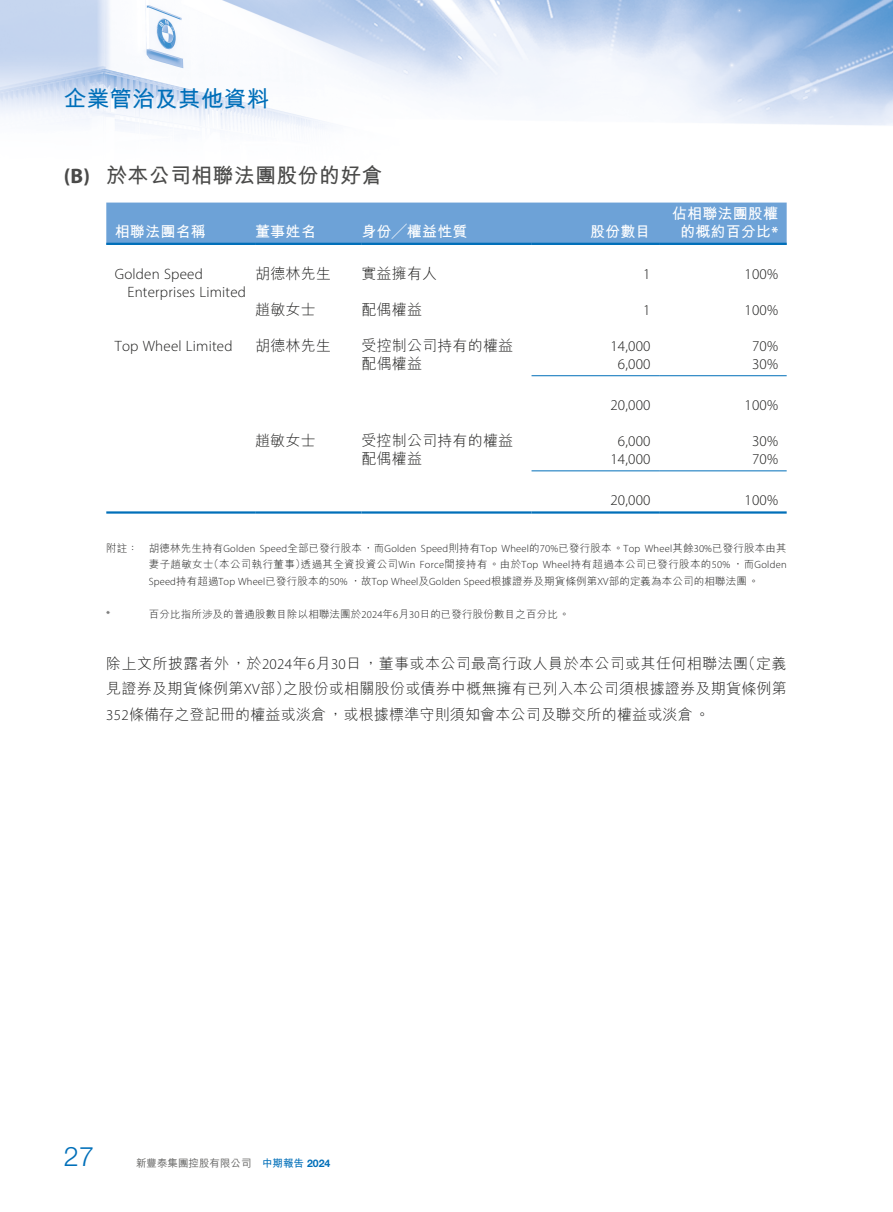
<style>
.page{position:relative;width:893px;height:1212px;background:#fff}
.page>*{position:absolute;margin:0;border:0;box-sizing:border-box;transform-origin:0 0}
.t1{font:300 27px "Helvetica Neue LT Pro";color:#006fb9}
.t2{font:700 22.5px "M Hei HK";letter-spacing:.015em;color:#006fb9}
.t3{font:700 21px "M Hei HK";letter-spacing:.01em;color:#4a4a49}
.t4{font:700 21px "Myriad Pro";color:#4a4a49}
.t5{font:300 15px/25.5px "M Hei HK";letter-spacing:.015em;color:#1c1c1b}
.t6{font:300 15px/18px "Myriad Pro";letter-spacing:.015em;color:#1c1c1b}
.t7{font:700 15px/18px "M Hei HK";letter-spacing:.01em;color:#fff;text-align:center}
.t8{font:300 10.5px "Myriad Pro";letter-spacing:.02em;color:#1c1c1b}
.t9{font:300 10.5px "M Hei HK";letter-spacing:.035em;color:#1c1c1b}
.t10{font:300 10.5px "M Hei HK";letter-spacing:.015em;color:#1c1c1b}
.t11{font:500 10.5px "M Hei HK";color:#636362}
.t12{font:700 10.5px "M Hei HK";color:#006fb9}
.s1{font-family:"Myriad Pro"}
.s2{font-family:"M Hei HK"}
.s3{font-family:"Helvetica Neue LT Pro"}
</style>
<div class="page">
<img style="left:0;top:0;width:893px;height:472px">
<div style="left:106px;top:203px;width:681px;height:40px;background:#6da2d7"></div>
<hr style="left:106px;top:243px;width:149px;height:2px;background:#006fb9">
<hr style="left:255px;top:243px;width:106px;height:2px;background:#006fb9">
<hr style="left:361px;top:243px;width:170px;height:2px;background:#006fb9">
<hr style="left:531px;top:243px;width:128px;height:2px;background:#006fb9">
<hr style="left:659px;top:243px;width:128px;height:2px;background:#006fb9">
<hr style="left:531px;top:375px;width:128px;height:1px;background:#006fb9">
<hr style="left:659px;top:375px;width:128px;height:1px;background:#006fb9">
<hr style="left:531px;top:470px;width:128px;height:1px;background:#006fb9">
<hr style="left:659px;top:470px;width:128px;height:1px;background:#006fb9">
<hr style="left:106px;top:511px;width:149px;height:3px;background:#006fb9">
<hr style="left:255px;top:511px;width:106px;height:3px;background:#006fb9">
<hr style="left:361px;top:511px;width:170px;height:3px;background:#006fb9">
<hr style="left:531px;top:511px;width:128px;height:3px;background:#006fb9">
<hr style="left:659px;top:511px;width:128px;height:3px;background:#006fb9">
<h2 class="t2" style="left:64px;top:83px;width:207px">企業管治及其他資料</h2>
<h3 class="t4" style="left:64px;top:162px;width:28px">B( )</h3>
<h3 class="t3" style="left:106px;top:160px;width:278px">於本公司相聯法團股份的好倉</h3>
<p class="t7" style="left:115px;top:221px;width:92px">相聯法團名稱</p>
<p class="t7" style="left:255px;top:221px;width:62px">董事姓名</p>
<p class="t7" style="left:361px;top:221px;width:108px">身份╱權益性質</p>
<p class="t7" style="left:590px;top:221px;width:62px">股份數目</p>
<p class="t7" style="left:672px;top:203px;width:108px">佔相聯法團股權的概約百分比<span class="s1">*</span></p>
<p class="t5" style="left:361px;top:260px;width:77px">實益擁有人</p>
<p class="t5" style="left:255px;top:260px;width:77px">胡德林先生</p>
<p class="t6" style="left:128px;top:265px;width:120px;text-indent:-13px">Golden Speed<br>Enterprises Limited</p>
<p class="t6" style="left:745px;top:265px;width:35px">100%</p>
<p class="t6" style="left:643px;top:265px;width:9px">1</p>
<p class="t6" style="left:115px;top:337px;width:119px">Top Wheel Limited</p>
<p class="t5" style="left:255px;top:296px;width:62px">趙敏女士</p>
<p class="t5" style="left:255px;top:332px;width:77px">胡德林先生</p>
<p class="t5" style="left:255px;top:427px;width:62px">趙敏女士</p>
<p class="t5" style="left:361px;top:296px;width:62px">配偶權益</p>
<p class="t5" style="left:361px;top:332px;width:153px">受控制公司持有的權益</p>
<p class="t5" style="left:361px;top:350px;width:62px">配偶權益</p>
<p class="t5" style="left:361px;top:427px;width:153px">受控制公司持有的權益</p>
<p class="t5" style="left:361px;top:445px;width:62px">配偶權益</p>
<p class="t6" style="left:643px;top:301px;width:9px">1</p>
<p class="t6" style="left:745px;top:301px;width:35px">100%</p>
<p class="t6" style="left:610px;top:337px;width:42px">14,000</p>
<p class="t6" style="left:752px;top:337px;width:28px">70%</p>
<p class="t6" style="left:618px;top:355px;width:34px">6,000</p>
<p class="t6" style="left:752px;top:355px;width:28px">30%</p>
<p class="t6" style="left:610px;top:396px;width:42px">20,000</p>
<p class="t6" style="left:745px;top:396px;width:35px">100%</p>
<p class="t6" style="left:618px;top:432px;width:34px">6,000</p>
<p class="t6" style="left:752px;top:432px;width:28px">30%</p>
<p class="t6" style="left:610px;top:450px;width:42px">14,000</p>
<p class="t6" style="left:752px;top:450px;width:28px">70%</p>
<p class="t9" style="left:106px;top:541px;width:33px">附註：</p>
<p class="t8" style="left:106px;top:608px;width:6px">*</p>
<p class="t6" style="left:610px;top:491px;width:42px">20,000</p>
<p class="t8" style="left:149px;top:542px;width:639px"><span class="s2">胡德林先生持有</span>Golden Speed<span class="s2">全部已發行股本，而</span>Golden Speed<span class="s2">則持有</span>Top Wheel<span class="s2">的</span>70%<span class="s2">已發行股本。</span>Top Wheel<span class="s2">其餘</span>30%<span class="s2">已發行股本由其</span></p>
<p class="t6" style="left:745px;top:491px;width:35px">100%</p>
<p class="t9" style="left:208px;top:557px;width:99px">（本公司執行董事）</p>
<p class="t9" style="left:149px;top:557px;width:66px">妻子趙敏女士</p>
<p class="t8" style="left:149px;top:575px;width:611px">Speed<span class="s2">持有超過</span>Top Wheel<span class="s2">已發行股本的</span>50% <span class="s2">，故</span>Top Wheel<span class="s2">及</span>Golden Speed<span class="s2">根據證券及期貨條例第</span>XV<span class="s2">部的定義為本公司的相聯法團。</span></p>
<p class="t10" style="left:149px;top:607px;width:422px">百分比指所涉及的普通股數目除以相聯法團於<span class="s1">2024</span>年月<span class="s1">6 30</span>日的已發行股份數目之百分比。</p>
<p class="t9" style="left:301px;top:557px;width:487px">透過其全資投資公司<span class="s1">Win Force</span>間接持有。由於<span class="s1">Top Wheel</span>持有超過本公司已發行股本的<span class="s1">50%</span> ，而<span class="s1">Golden</span></p>
<p class="t5" style="left:283px;top:650px;width:505px;text-indent:-177px">除上文所披露者外，於<span class="s1">2024</span>年月<span class="s1">6 30</span>日，董事或本公司最高行政人員於本公司或其任何相聯法團<br>之股份或相關股份或債券中概無擁有已列入本公司須根據證券及期貨條例第</p>
<p class="t5" style="left:741px;top:650px;width:47px">（定義</p>
<p class="t5" style="left:106px;top:676px;width:605px">見證券及期貨條例第<span class="s1">XV</span>部）<br><span class="s1">352</span>條備存之登記冊的權益或淡倉，或根據標準守則須知會本公司及聯交所的權益或淡倉。</p>
<h1 class="t1" style="left:64px;top:1140px;width:32px">27</h1>
<p class="t11" style="left:136px;top:1155px;width:117px">新豐泰集團控股有限公司</p>
<p class="t12" style="left:262px;top:1155px;width:70px">中期報告 <span class="s3">2024</span></p>
</div>
